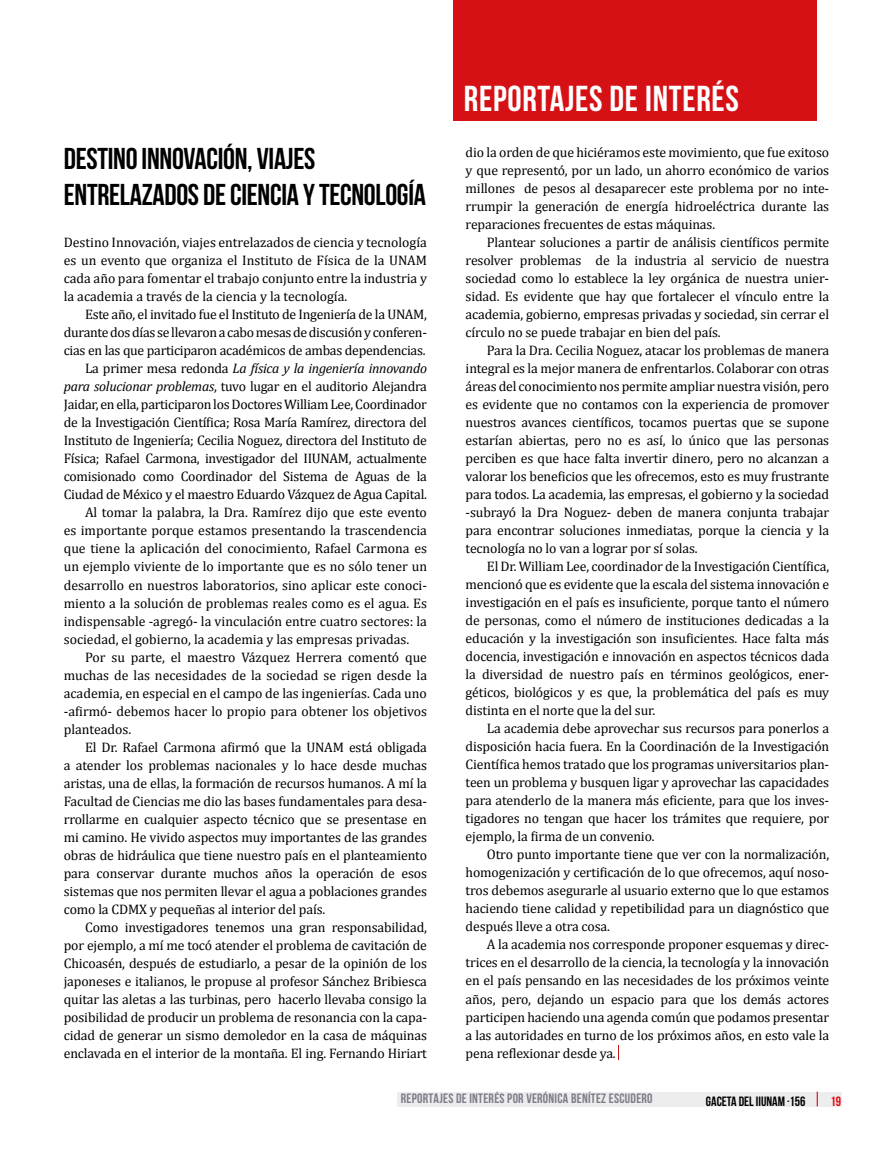
<style>
.page{position:relative;width:893px;height:1149px;background:#fff}
.page>*{position:absolute;margin:0;border:0;box-sizing:border-box;transform-origin:0 0}
.t1{font:700 36px "Bebas Neue";letter-spacing:.02em;color:#fff}
.t2{font:700 30px/36px "Bebas Neue";letter-spacing:-.01em;color:#000}
.t3{font:13.8px/18px "Cambria";letter-spacing:-.01em;color:#000;text-align:justify}
.t4{font:italic 13.8px "Cambria";letter-spacing:-.02em;color:#000}
.t5{font:700 13.5px "Bebas Neue";letter-spacing:.02em;color:#7c7c89}
.t6{font:700 13.5px "Bebas Neue";color:#000}
.t7{font:700 13.5px "Bebas Neue";color:#e30613}
.s1{font-style:normal}
.s2{font-style:italic}
</style>
<div class="page">
<svg style="left:397px;top:1091px;width:444px;height:15px;background:#eeeded"></svg>
<div style="left:453px;top:0;width:364px;height:120px;background:#d61116"></div>
<svg style="left:618px;top:1045px;width:1px;height:14px"></svg>
<h2 class="t2" style="left:64px;top:140px;width:364px">DESTINO INNOVACIÓN, VIAJES<br>ENTRELAZADOS DE CIENCIA Y TECNOLOGÍA</h2>
<p class="t3" style="left:64px;top:233px;width:365px">Destino Innovación, viajes entrelazados de ciencia y tecnología es un evento que organiza el Instituto de Física de la UNAM cada año para fomentar el trabajo conjunto entre la industria y la academia a través de la ciencia y la tecnología.</p>
<p class="t3" style="left:85px;top:305px;width:343px">Este año, el invitado fue el Instituto de Ingeniería de la UNAM,</p>
<p class="t3" style="left:64px;top:323px;width:365px">durante dos días se llevaron a cabo mesas de discusión y conferen-</p>
<p class="t3" style="left:64px;top:341px;width:363px">cias en las que participaron académicos de ambas dependencias.</p>
<p class="t4" style="left:85px;top:359px;width:343px"><span class="s1">La primer mesa redonda</span> La física y la ingeniería innovando</p>
<p class="t3" style="left:64px;top:377px;width:365px"><span class="s2">para solucionar problemas</span>, tuvo lugar en el auditorio Alejandra</p>
<p class="t3" style="left:64px;top:395px;width:365px">Jaidar, en ella, participaron los Doctores William Lee, Coordinador</p>
<p class="t3" style="left:64px;top:413px;width:365px">de la Investigación Científica; Rosa María Ramírez, directora del</p>
<p class="t3" style="left:64px;top:431px;width:365px">Instituto de Ingeniería; Cecilia Noguez, directora del Instituto de</p>
<p class="t3" style="left:64px;top:449px;width:365px">Física; Rafael Carmona, investigador del IIUNAM, actualmente</p>
<p class="t3" style="left:64px;top:467px;width:365px">comisionado como Coordinador del Sistema de Aguas de la</p>
<p class="t3" style="left:64px;top:485px;width:365px">Ciudad de México y el maestro Eduardo Vázquez de Agua Capital.</p>
<p class="t3" style="left:85px;top:503px;width:343px">Al tomar la palabra, la Dra. Ramírez dijo que este evento</p>
<p class="t3" style="left:64px;top:521px;width:365px">es importante porque estamos presentando la trascendencia</p>
<p class="t3" style="left:64px;top:539px;width:365px">que tiene la aplicación del conocimiento, Rafael Carmona es</p>
<p class="t3" style="left:64px;top:557px;width:365px">un ejemplo viviente de lo importante que es no sólo tener un</p>
<p class="t3" style="left:64px;top:575px;width:365px">desarrollo en nuestros laboratorios, sino aplicar este conoci-</p>
<p class="t3" style="left:64px;top:593px;width:365px">miento a la solución de problemas reales como es el agua. Es</p>
<p class="t3" style="left:64px;top:611px;width:365px">indispensable -agregó- la vinculación entre cuatro sectores: la</p>
<p class="t3" style="left:64px;top:629px;width:347px">sociedad, el gobierno, la academia y las empresas privadas.</p>
<p class="t3" style="left:85px;top:647px;width:343px">Por su parte, el maestro Vázquez Herrera comentó que</p>
<p class="t3" style="left:64px;top:665px;width:365px">muchas de las necesidades de la sociedad se rigen desde la</p>
<p class="t3" style="left:64px;top:683px;width:365px">academia, en especial en el campo de las ingenierías. Cada uno</p>
<p class="t3" style="left:64px;top:701px;width:365px">-afirmó- debemos hacer lo propio para obtener los objetivos</p>
<p class="t3" style="left:64px;top:719px;width:69px">planteados.</p>
<p class="t3" style="left:85px;top:737px;width:343px">El Dr. Rafael Carmona afirmó que la UNAM está obligada</p>
<p class="t3" style="left:64px;top:755px;width:365px">a atender los problemas nacionales y lo hace desde muchas</p>
<p class="t3" style="left:64px;top:773px;width:365px">aristas, una de ellas, la formación de recursos humanos. A mí la</p>
<p class="t3" style="left:64px;top:791px;width:365px">Facultad de Ciencias me dio las bases fundamentales para desa-</p>
<p class="t3" style="left:64px;top:809px;width:365px">rrollarme en cualquier aspecto técnico que se presentase en</p>
<p class="t3" style="left:64px;top:827px;width:365px">mi camino. He vivido aspectos muy importantes de las grandes</p>
<p class="t3" style="left:64px;top:845px;width:365px">obras de hidráulica que tiene nuestro país en el planteamiento</p>
<p class="t3" style="left:64px;top:863px;width:365px">para conservar durante muchos años la operación de esos</p>
<p class="t3" style="left:64px;top:881px;width:365px">sistemas que nos permiten llevar el agua a poblaciones grandes</p>
<p class="t3" style="left:64px;top:899px;width:263px">como la CDMX y pequeñas al interior del país.</p>
<p class="t3" style="left:85px;top:917px;width:343px">Como investigadores tenemos una gran responsabilidad,</p>
<p class="t3" style="left:64px;top:935px;width:365px">por ejemplo, a mí me tocó atender el problema de cavitación de</p>
<p class="t3" style="left:64px;top:953px;width:365px">Chicoasén, después de estudiarlo, a pesar de la opinión de los</p>
<p class="t3" style="left:64px;top:971px;width:365px">japoneses e italianos, le propuse al profesor Sánchez Bribiesca</p>
<p class="t3" style="left:64px;top:989px;width:365px">quitar las aletas a las turbinas, pero hacerlo llevaba consigo la</p>
<p class="t3" style="left:64px;top:1007px;width:365px">posibilidad de producir un problema de resonancia con la capa-</p>
<p class="t3" style="left:64px;top:1025px;width:365px">cidad de generar un sismo demoledor en la casa de máquinas</p>
<p class="t3" style="left:64px;top:1043px;width:365px">enclavada en el interior de la montaña. El ing. Fernando Hiriart</p>
<h1 class="t1" style="left:464px;top:79px;width:277px">REPORTAJES DE INTERÉS</h1>
<p class="t3" style="left:466px;top:143px;width:365px">dio la orden de que hiciéramos este movimiento, que fue exitoso y que representó, por un lado, un ahorro económico de varios millones de pesos al desaparecer este problema por no inte&shy;rrumpir la generación de energía hidroeléctrica durante las reparaciones frecuentes de estas máquinas.</p>
<p class="t3" style="left:466px;top:233px;width:365px;text-indent:21px">Plantear soluciones a partir de análisis científicos permite resolver problemas de la industria al servicio de nuestra sociedad como lo establece la ley orgánica de nuestra unier&shy;sidad. Es evidente que hay que fortalecer el vínculo entre la academia, gobierno, empresas privadas y sociedad, sin cerrar el círculo no se puede trabajar en bien del país.</p>
<p class="t3" style="left:466px;top:341px;width:365px;text-indent:21px">Para la Dra. Cecilia Noguez, atacar los problemas de manera integral es la mejor manera de enfrentarlos. Colaborar con otras áreas del conocimiento nos permite ampliar nuestra visión, pero es evidente que no contamos con la experiencia de promover nuestros avances científicos, tocamos puertas que se supone estarían abiertas, pero no es así, lo único que las personas perciben es que hace falta invertir dinero, pero no alcanzan a valorar los beneficios que les ofrecemos, esto es muy frustrante para todos. La academia, las empresas, el gobierno y la sociedad -subrayó la Dra Noguez- deben de manera conjunta trabajar para encontrar soluciones inmediatas, porque la ciencia y la tecnología no lo van a lograr por sí solas.</p>
<p class="t3" style="left:466px;top:557px;width:365px;text-indent:21px">El Dr. William Lee, coordinador de la Investigación Científica, mencionó que es evidente que la escala del sistema innovación e investigación en el país es insuficiente, porque tanto el número de personas, como el número de instituciones dedicadas a la educación y la investigación son insuficientes. Hace falta más docencia, investigación e innovación en aspectos técnicos dada la diversidad de nuestro país en términos geológicos, ener&shy;géticos, biológicos y es que, la problemática del país es muy distinta en el norte que la del sur.</p>
<p class="t3" style="left:466px;top:719px;width:365px;text-indent:21px">La academia debe aprovechar sus recursos para ponerlos a disposición hacia fuera. En la Coordinación de la Investigación Científica hemos tratado que los programas universitarios plan&shy;teen un problema y busquen ligar y aprovechar las capacidades para atenderlo de la manera más eficiente, para que los inves&shy;tigadores no tengan que hacer los trámites que requiere, por ejemplo, la firma de un convenio.</p>
<p class="t3" style="left:466px;top:845px;width:365px;text-indent:21px">Otro punto importante tiene que ver con la normalización, homogenización y certificación de lo que ofrecemos, aquí noso&shy;tros debemos asegurarle al usuario externo que lo que estamos haciendo tiene calidad y repetibilidad para un diagnóstico que después lleve a otra cosa.</p>
<p class="t3" style="left:466px;top:935px;width:365px;text-indent:21px">A la academia nos corresponde proponer esquemas y direc&shy;trices en el desarrollo de la ciencia, la tecnología y la innovación en el país pensando en las necesidades de los próximos veinte años, pero, dejando un espacio para que los demás actores participen haciendo una agenda común que podamos presentar a las autoridades en turno de los próximos años, en esto vale la pena reflexionar desde ya.</p>
<p class="t5" style="left:401px;top:1090px;width:253px">REPORTAJES DE INTERÉS POR VERÓNICA BENÍTEZ ESCUDERO</p>
<p class="t6" style="left:706px;top:1093px;width:101px">GACETA DEL IIUNAM ·156</p>
<p class="t7" style="left:830px;top:1093px;width:12px">19</p>
</div>
